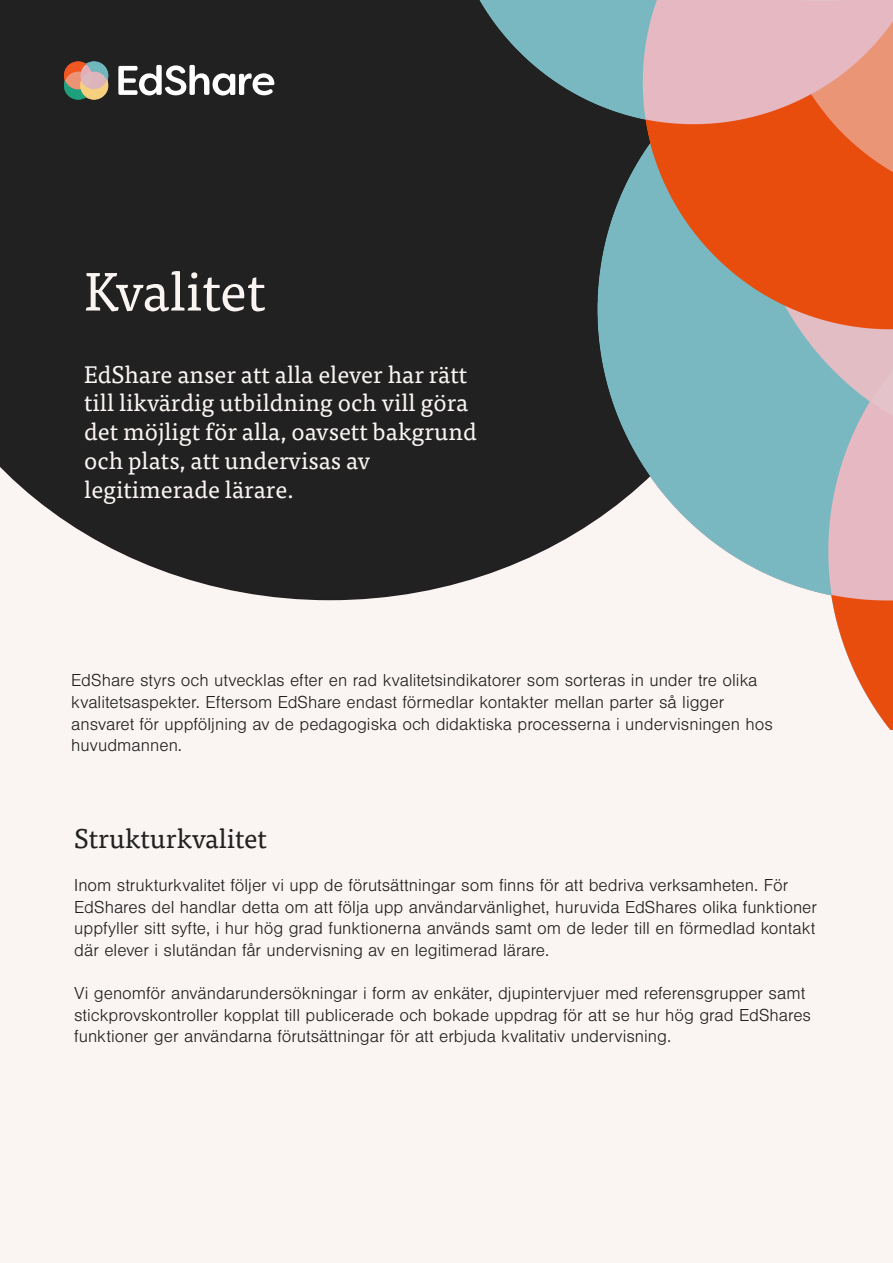
<style>
.page{position:relative;width:893px;height:1263px;background:#fff}
.page>*{position:absolute;margin:0;border:0;box-sizing:border-box;transform-origin:0 0}
.t1{font:54px "Tisa Pro";color:#faf5f3}
.t2{font:27px "Tisa Pro";color:#212121}
.t3{font:24px/28.8px "Tisa Pro";color:#faf5f3}
.t4{font:300 18px/21.6px "Nimbus San";color:#212121}
</style>
<div class="page">
<div style="left:0;top:436px;width:893px;height:827px;background:#faf5f3"></div>
<div style="left:0;top:0;width:426px;height:600px;background:#212121"></div>
<svg style="left:118px;top:65px;width:156px;height:31px"></svg>
<svg style="left:64px;top:62px;width:44px;height:37px;background:#b19a80"></svg>
<img style="left:426px;top:0;width:467px;height:729px">
<p class="t1" style="left:84px;top:252px;width:183px">Kvalitet</p>
<p class="t3" style="left:84px;top:358px;width:394px">EdShare anser att alla elever har rätt till likvärdig utbildning och vill göra det möjligt för alla, oavsett bakgrund och plats, att undervisas av</p>
<p class="t3" style="left:84px;top:473px;width:211px">legitimerade lärare.</p>
<p class="t4" style="left:71px;top:670px;width:703px">EdShare styrs och utvecklas efter en rad kvalitetsindikatorer som sorteras in under tre olika kvalitetsaspekter. Eftersom EdShare endast förmedlar kontakter mellan parter så ligger ansvaret för uppföljning av de pedagogiska och didaktiska processerna i undervisningen hos huvudmannen.</p>
<p class="t2" style="left:74px;top:819px;width:194px">Strukturkvalitet</p>
<p class="t4" style="left:74px;top:875px;width:744px">Inom strukturkvalitet följer vi upp de förutsättningar som finns för att bedriva verksamheten. För EdShares del handlar detta om att följa upp användarvänlighet, huruvida EdShares olika funktioner uppfyller sitt syfte, i hur hög grad funktionerna används samt om de leder till en förmedlad kontakt där elever i slutändan får undervisning av en legitimerad lärare.</p>
<p class="t4" style="left:74px;top:983px;width:738px">Vi genomför användarundersökningar i form av enkäter, djupintervjuer med referensgrupper samt stickprovskontroller kopplat till publicerade och bokade uppdrag för att se hur hög grad EdShares funktioner ger användarna förutsättningar för att erbjuda kvalitativ undervisning.</p>
</div>
